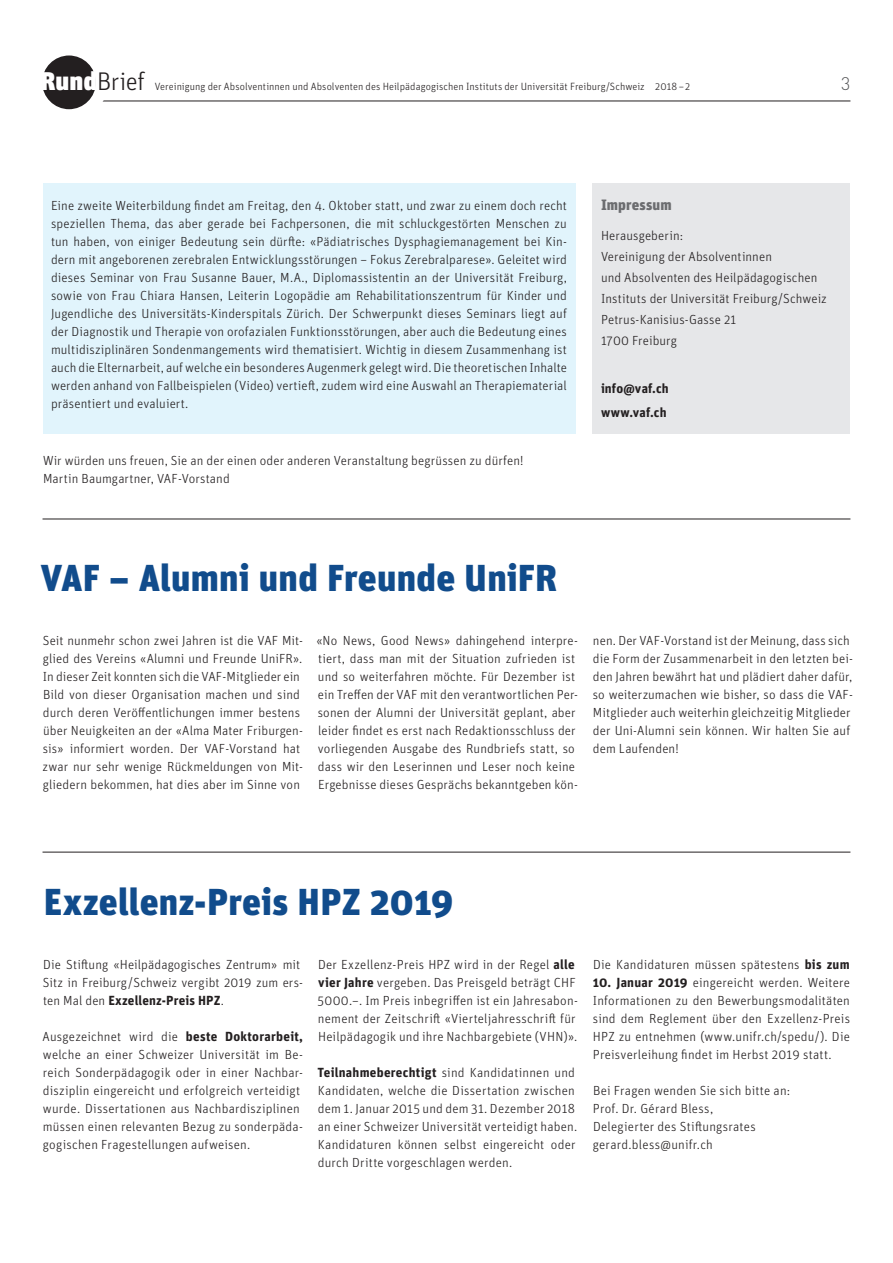
<style>
.page{position:relative;width:893px;height:1263px;background:#fff}
.page>*{position:absolute;margin:0;border:0;box-sizing:border-box;transform-origin:0 0}
.t1{font:900 37.5px "Unit OT";letter-spacing:.005em;color:#114c8c}
.t2{font:300 25.5px "Unit OT";letter-spacing:-.015em;color:#231f20}
.t3{font:300 18px "DINOT";color:#57585a}
.t4{font:900 15px "Unit OT";letter-spacing:.005em;color:#6c6d70}
.t5{font:300 13.2px/18px "Unit OT";letter-spacing:.01em;color:#231f20}
.t6{font:700 13.2px/24px "Unit OT";letter-spacing:.01em;color:#231f20}
.t7{font:300 10.5px "Unit OT";letter-spacing:.005em;color:#231f20}
.s1{font-weight:900;color:#fff}
.s2{font-weight:700}
</style>
<div class="page">
<hr style="left:99px;top:101px;width:751px;height:1px;background:#231f20">
<svg style="left:36px;top:49px;width:66px;height:66px;background:#454243"></svg>
<div style="left:30px;top:43px;width:78px;height:78px;border:12px solid #fff;border-radius:50%"></div>
<div style="left:592px;top:183px;width:258px;height:251px;background:#e6e7e9"></div>
<div style="left:43px;top:183px;width:532px;height:251px;background:#e1f4fc"></div>
<hr style="left:43px;top:852px;width:807px;height:1px;background:#231f20">
<hr style="left:43px;top:519px;width:807px;height:1px;background:#231f20">
<h2 class="t2" style="left:40px;top:66px;width:106px"><span class="s1">Rund</span>Brief</h2>
<p class="t7" style="left:155px;top:80px;width:537px">Vereinigung der Absolventinnen und Absolventen des Heilpädagogischen Instituts der Universität Freiburg/Schweiz 2018–2</p>
<h3 class="t3" style="left:841px;top:71px;width:11px">3</h3>
<p class="t5" style="left:51px;top:197px;width:517px;text-align:justify">Eine zweite Weiterbildung findet am Freitag, den 4. Oktober statt, und zwar zu einem doch recht speziellen Thema, das aber gerade bei Fachpersonen, die mit schluckgestörten Menschen zu tun haben, von einiger Bedeutung sein dürfte: «Pädiatrisches Dysphagiemanagement bei Kin&shy;dern mit angeborenen zerebralen Entwicklungsstörungen – Fokus Zerebralparese». Geleitet wird dieses Seminar von Frau Susanne Bauer, M.A., Diplomassistentin an der Universität Freiburg, sowie von Frau Chiara Hansen, Leiterin Logopädie am Rehabilitationszentrum für Kinder und Jugendliche des Universitäts-Kinderspitals Zürich. Der Schwerpunkt dieses Seminars liegt auf der Diagnostik und Therapie von orofazialen Funktionsstörungen, aber auch die Bedeutung eines multidisziplinären Sondenmangements wird thematisiert. Wichtig in diesem Zusammenhang ist auch die Elternarbeit, auf welche ein besonderes Augenmerk gelegt wird. Die theoretischen Inhalte werden anhand von Fallbeispielen (Video) vertieft, zudem wird eine Auswahl an Therapiematerial präsentiert und evaluiert.</p>
<p class="t5" style="left:43px;top:451px;width:482px">Wir würden uns freuen, Sie an der einen oder anderen Veranstaltung begrüssen zu dürfen!<br>Martin Baumgartner, VAF-Vorstand</p>
<h1 class="t1" style="left:40px;top:553px;width:518px">VAF – Alumni und Freunde UniFR</h1>
<p class="t4" style="left:601px;top:195px;width:72px">Impressum</p>
<p class="t5" style="left:601px;top:225px;width:227px;line-height:21px">Herausgeberin:<br>Vereinigung der Absolventinnen<br>und Absolventen des Heilpädagogischen<br>Instituts der Universität Freiburg/Schweiz<br>Petrus-Kanisius-Gasse 21<br>1700 Freiburg</p>
<p class="t6" style="left:601px;top:376px;width:69px">info@vaf.ch www.vaf.ch</p>
<p class="t5" style="left:43px;top:631px;width:262px">Seit nunmehr schon zwei Jahren ist die VAF Mit&shy;glied des Vereins «Alumni und Freunde UniFR».<br>In dieser Zeit konnten sich die VAF-Mitglieder ein Bild von dieser Organisation machen und sind durch deren Veröffentlichungen immer bestens über Neuigkeiten an der «Alma Mater Friburgen&shy;sis» informiert worden. Der VAF-Vorstand hat zwar nur sehr wenige Rückmeldungen von Mit&shy;gliedern bekommen, hat dies aber im Sinne von</p>
<p class="t5" style="left:316px;top:631px;width:263px">«No News, Good News» dahingehend interpre&shy;tiert, dass man mit der Situation zufrieden ist und so weiterfahren möchte. Für Dezember ist ein Treffen der VAF mit den verantwortlichen Per&shy;sonen der Alumni der Universität geplant, aber leider findet es erst nach Redaktionsschluss der vorliegenden Ausgabe des Rundbriefs statt, so dass wir den Leserinnen und Leser noch keine Ergebnisse dieses Gesprächs bekanntgeben kön-</p>
<p class="t5" style="left:593px;top:631px;width:262px">nen. Der VAF-Vorstand ist der Meinung, dass sich die Form der Zusammenarbeit in den letzten bei&shy;den Jahren bewährt hat und plädiert daher dafür, so weiterzumachen wie bisher, so dass die VAF-Mitglieder auch weiterhin gleichzeitig Mitglieder der Uni-Alumni sein können. Wir halten Sie auf dem Laufenden!</p>
<h1 class="t1" style="left:44px;top:877px;width:411px">Exzellenz-Preis HPZ 2019</h1>
<p class="t5" style="left:43px;top:955px;width:262px">Die Stiftung «Heilpädagogisches Zentrum» mit<br>Sitz in Freiburg/Schweiz vergibt 2019 zum ers&shy;ten Mal den <span class="s2">Exzellenz-Preis HPZ</span>.</p>
<p class="t5" style="left:42px;top:1027px;width:262px">Ausgezeichnet wird die <span class="s2">beste Doktorarbeit, </span>welche an einer Schweizer Universität im Be&shy;reich Sonderpädagogik oder in einer Nachbar&shy;disziplin eingereicht und erfolgreich verteidigt wurde. Dissertationen aus Nachbardisziplinen müssen einen relevanten Bezug zu sonderpäda&shy;gogischen Fragestellungen aufweisen.</p>
<p class="t5" style="left:317px;top:955px;width:262px">Der Exzellenz-Preis HPZ wird in der Regel <span class="s2">alle vier Jahre</span> vergeben. Das Preisgeld beträgt CHF 5000.–. Im Preis inbegriffen ist ein Jahresabon&shy;nement der Zeitschrift «Vierteljahresschrift für Heilpädagogik und ihre Nachbargebiete (VHN)».</p>
<p class="t5" style="left:318px;top:1063px;width:261px"><span class="s2">Teilnahmeberechtigt</span> sind Kandidatinnen und Kandidaten, welche die Dissertation zwischen dem 1. Januar 2015 und dem 31. Dezember 2018 an einer Schweizer Universität verteidigt haben.<br>Kandidaturen können selbst eingereicht oder durch Dritte vorgeschlagen werden.</p>
<p class="t5" style="left:593px;top:955px;width:258px">Die Kandidaturen müssen spätestens <span class="s2">bis zum</span></p>
<p class="t5" style="left:593px;top:973px;width:259px;text-align:justify"><span class="s2">10. Januar 2019</span> eingereicht werden. Weitere Informationen zu den Bewerbungsmodalitäten sind dem Reglement über den Exzellenz-Preis HPZ zu entnehmen (www.unifr.ch/spedu/). Die Preisverleihung findet im Herbst 2019 statt.</p>
<p class="t5" style="left:593px;top:1081px;width:199px">Bei Fragen wenden Sie sich bitte an:<br>Prof. Dr. Gérard Bless,<br>Delegierter des Stiftungsrates gerard.bless@unifr.ch</p>
</div>
